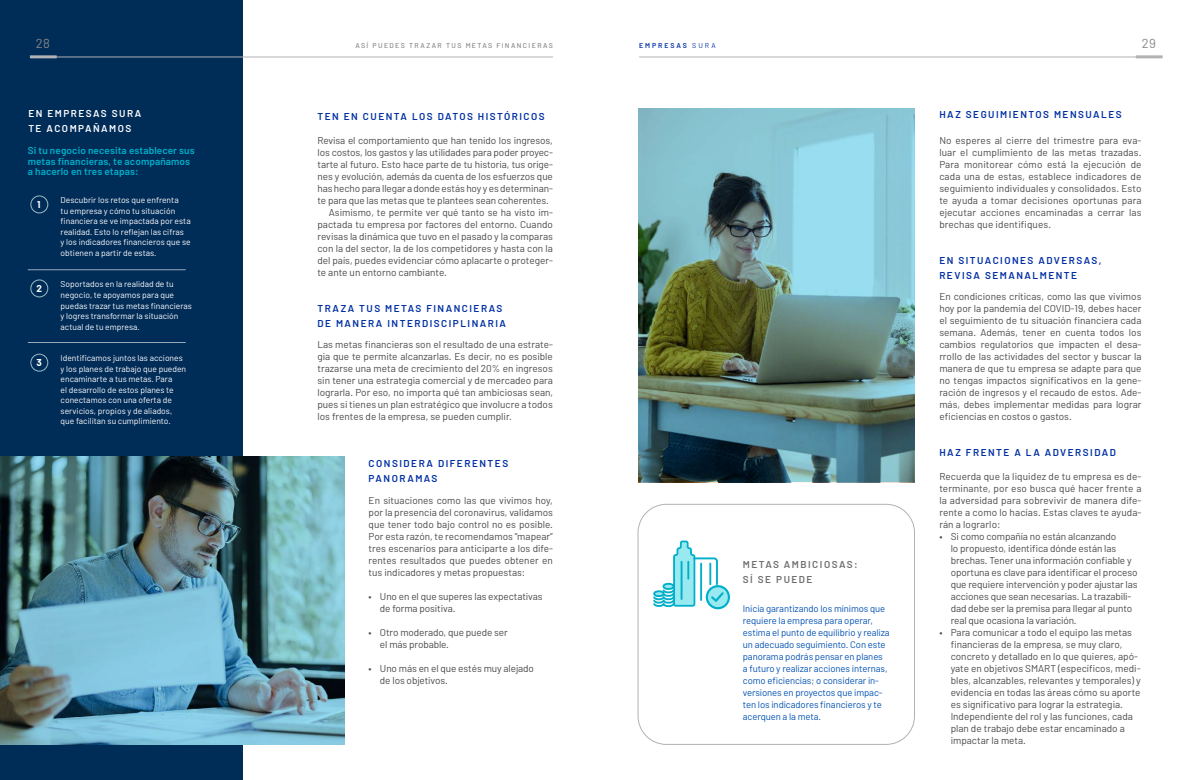
<style>
.page{position:relative;width:1191px;height:780px;background:#fff}
.page>*{position:absolute;margin:0;border:0;box-sizing:border-box;transform-origin:0 0}
.t1{font:13px "Barlow";color:#868786}
.t2{font:10px/12px "Barlow";letter-spacing:-.005em;color:#484847;text-align:justify}
.t3{font:600 10px/15px "Barlow";letter-spacing:.15em;color:#002fa4}
.t4{font:600 10px/10.5px "Barlow";letter-spacing:.01em;color:#00afc9}
.t5{font:600 10px/15px "Barlow";letter-spacing:.15em;color:#fff}
.t6{font:600 10px/15px "Barlow";letter-spacing:.15em;color:#6e6e6e}
.t7{font:700 10px "Barlow";color:#fff}
.t8{font:9.5px/12px "Barlow";letter-spacing:-.01em;color:#0051b3}
.t9{font:8.5px/10.5px "Barlow";color:#fff}
.t10{font:500 7px "Barlow";letter-spacing:.2em;color:#868786}
.t11{font:600 7px "Barlow";letter-spacing:.28em;color:#002fa4}
.s1{font-weight:400}
</style>
<div class="page">
<div style="left:0;top:0;width:243px;height:780px;background:#002c58"></div>
<hr style="left:30px;top:57px;width:523px;height:1px;background:#b1b2b3">
<hr style="left:639px;top:57px;width:522px;height:1px;background:#b1b2b3">
<hr style="left:30px;top:55px;width:27px;height:3px;background:#b1b2b3">
<hr style="left:1135px;top:55px;width:27px;height:3px;background:#b1b2b3">
<img style="left:0;top:456px;width:344px;height:288px">
<img style="left:638px;top:108px;width:276px;height:374px">
<div style="left:31px;top:196px;width:17px;height:17px;border:1px solid #9bbdc4;border-radius:50%"></div>
<div style="left:31px;top:280px;width:17px;height:17px;border:1px solid #9bbdc4;border-radius:50%"></div>
<div style="left:31px;top:354px;width:17px;height:17px;border:1px solid #9bbdc4;border-radius:50%"></div>
<hr style="left:28px;top:269px;width:158px;height:1px;background:#fff">
<hr style="left:28px;top:342px;width:158px;height:1px;background:#fff">
<svg style="left:653px;top:540px;width:77px;height:69px"></svg>
<div style="left:638px;top:504px;width:276px;height:240px;border:1px solid #b1b2b3;border-radius:28px"></div>
<h1 class="t1" style="left:36px;top:35px;width:15px">28</h1>
<p class="t10" style="left:355px;top:41px;width:199px">ASÍ PUEDES TRAZAR TUS METAS FINANCIERAS</p>
<p class="t11" style="left:639px;top:41px;width:78px">EMPRESAS <span class="s1">SURA</span></p>
<h1 class="t1" style="left:1141px;top:35px;width:16px">29</h1>
<p class="t5" style="left:28px;top:106px;width:114px">EN EMPRESAS SURA<br>TE ACOMPAÑAMOS</p>
<p class="t4" style="left:28px;top:145px;width:168px">Si tu negocio necesita establecer sus metas financieras, te acompañamos a hacerlo en tres etapas:</p>
<p class="t7" style="left:37px;top:198px;width:5px">1</p>
<p class="t7" style="left:36px;top:282px;width:7px">2</p>
<p class="t7" style="left:36px;top:356px;width:7px">3</p>
<p class="t9" style="left:61px;top:195px;width:132px">Descubrir los retos que enfrenta<br>tu empresa y cómo tu situación financiera se ve impactada por esta realidad. Esto lo reflejan las cifras<br>y los indicadores financieros que se obtienen a partir de estas.</p>
<p class="t9" style="left:61px;top:279px;width:133px">Soportados en la realidad de tu negocio, te apoyamos para que puedas trazar tus metas financieras y logres transformar la situación actual de tu empresa.</p>
<p class="t9" style="left:61px;top:352px;width:127px">Identificamos juntos las acciones y los planes de trabajo que pueden encaminarte a tus metas. Para<br>el desarrollo de estos planes te conectamos con una oferta de servicios, propios y de aliados, que facilitan su cumplimiento.</p>
<p class="t3" style="left:317px;top:109px;width:229px">TEN EN CUENTA LOS DATOS HISTÓRICOS</p>
<p class="t2" style="left:317px;top:134px;width:237px">Revisa el comportamiento que han tenido los ingresos,</p>
<p class="t2" style="left:317px;top:146px;width:237px">los costos, los gastos y las utilidades para poder proyec-</p>
<p class="t2" style="left:317px;top:158px;width:237px">tarte al futuro. Esto hace parte de tu historia, tus oríge-</p>
<p class="t2" style="left:317px;top:170px;width:237px">nes y evolución, además da cuenta de los esfuerzos que</p>
<p class="t2" style="left:317px;top:182px;width:237px">has hecho para llegar a donde estás hoy y es determinan-</p>
<p class="t2" style="left:317px;top:194px;width:233px">te para que las metas que te plantees sean coherentes.</p>
<p class="t2" style="left:329px;top:206px;width:226px">Asimismo, te permite ver qué tanto se ha visto im-</p>
<p class="t2" style="left:317px;top:218px;width:237px">pactada tu empresa por factores del entorno. Cuando</p>
<p class="t2" style="left:317px;top:230px;width:237px">revisas la dinámica que tuvo en el pasado y la comparas</p>
<p class="t2" style="left:317px;top:242px;width:237px">con la del sector, la de los competidores y hasta con la</p>
<p class="t2" style="left:317px;top:254px;width:237px">del país, puedes evidenciar cómo aplacarte o proteger-</p>
<p class="t2" style="left:317px;top:266px;width:131px">te ante un entorno cambiante.</p>
<p class="t3" style="left:317px;top:300px;width:190px">TRAZA TUS METAS FINANCIERAS<br>DE MANERA INTERDISCIPLINARIA</p>
<p class="t2" style="left:317px;top:338px;width:237px">Las metas financieras son el resultado de una estrate&shy;gia que te permite alcanzarlas. Es decir, no es posible trazarse una meta de crecimiento del 20% en ingresos sin tener una estrategia comercial y de mercadeo para lograrla. Por eso, no importa qué tan ambiciosas sean, pues si tienes un plan estratégico que involucre a todos los frentes de la empresa, se pueden cumplir.</p>
<p class="t3" style="left:369px;top:455px;width:141px">CONSIDERA DIFERENTES<br>PANORAMAS</p>
<p class="t2" style="left:369px;top:494px;width:186px">En situaciones como las que vivimos hoy, por la presencia del coronavirus, validamos que tener todo bajo control no es posible.<br>Por esta razón, te recomendamos “mapear” tres escenarios para anticiparte a los dife&shy;rentes resultados que puedes obtener en tus indicadores y metas propuestas:</p>
<p class="t2" style="left:380px;top:590px;width:164px;text-indent:-11px">• Uno en el que superes las expectativas de forma positiva.</p>
<p class="t2" style="left:380px;top:626px;width:129px;text-indent:-11px">• Otro moderado, que puede ser el más probable.</p>
<p class="t2" style="left:380px;top:662px;width:155px;text-indent:-11px">• Uno más en el que estés muy alejado de los objetivos.</p>
<p class="t6" style="left:743px;top:556px;width:116px">METAS AMBICIOSAS:<br>SÍ SE PUEDE</p>
<p class="t8" style="left:743px;top:602px;width:148px">Inicia garantizando los mínimos que requiere la empresa para operar, estima el punto de equilibrio y realiza un adecuado seguimiento. Con este panorama podrás pensar en planes a futuro y realizar acciones internas, como eficiencias; o considerar in&shy;versiones en proyectos que impac&shy;ten los indicadores financieros y te acerquen a la meta.</p>
<p class="t3" style="left:939px;top:107px;width:184px">HAZ SEGUIMIENTOS MENSUALES</p>
<p class="t2" style="left:939px;top:134px;width:204px">No esperes al cierre del trimestre para eva&shy;luar el cumplimiento de las metas trazadas.<br>Para monitorear cómo está la ejecución de cada una de estas, establece indicadores de seguimiento individuales y consolidados. Esto te ayuda a tomar decisiones oportunas para ejecutar acciones encaminadas a cerrar las brechas que identifiques.</p>
<p class="t3" style="left:939px;top:252px;width:164px">EN SITUACIONES ADVERSAS,<br>REVISA SEMANALMENTE</p>
<p class="t2" style="left:939px;top:290px;width:204px">En condiciones críticas, como las que vivimos hoy por la pandemia del COVID-19, debes hacer el seguimiento de tu situación financiera cada semana. Además, tener en cuenta todos los cambios regulatorios que impacten el desa&shy;rrollo de las actividades del sector y buscar la manera de que tu empresa se adapte para que no tengas impactos significativos en la gene&shy;ración de ingresos y el recaudo de estos. Ade&shy;más, debes implementar medidas para lograr eficiencias en costos o gastos.</p>
<p class="t3" style="left:939px;top:444px;width:178px">HAZ FRENTE A LA ADVERSIDAD</p>
<p class="t2" style="left:939px;top:470px;width:204px">Recuerda que la liquidez de tu empresa es de&shy;terminante, por eso busca qué hacer frente a la adversidad para sobrevivir de manera dife&shy;rente a como lo hacías. Estas claves te ayuda&shy;rán a lograrlo:</p>
<p class="t2" style="left:950px;top:530px;width:188px;text-align:left;text-indent:-11px">• Si como compañía no están alcanzando<br>lo propuesto, identifica dónde están las brechas. Tener una información confiable y oportuna es clave para identificar el proceso que requiere intervención y poder ajustar las acciones que sean necesarias. La trazabili&shy;dad debe ser la premisa para llegar al punto real que ocasiona la variación.</p>
<p class="t2" style="left:950px;top:626px;width:192px;text-align:left;text-indent:-11px">• Para comunicar a todo el equipo las metas financieras de la empresa, se muy claro, concreto y detallado en lo que quieres, apó&shy;yate en objetivos SMART (específicos, medi&shy;bles, alcanzables, relevantes y temporales) y evidencia en todas las áreas cómo su aporte es significativo para lograr la estrategia.<br>Independiente del rol y las funciones, cada plan de trabajo debe estar encaminado a impactar la meta.</p>
</div>
